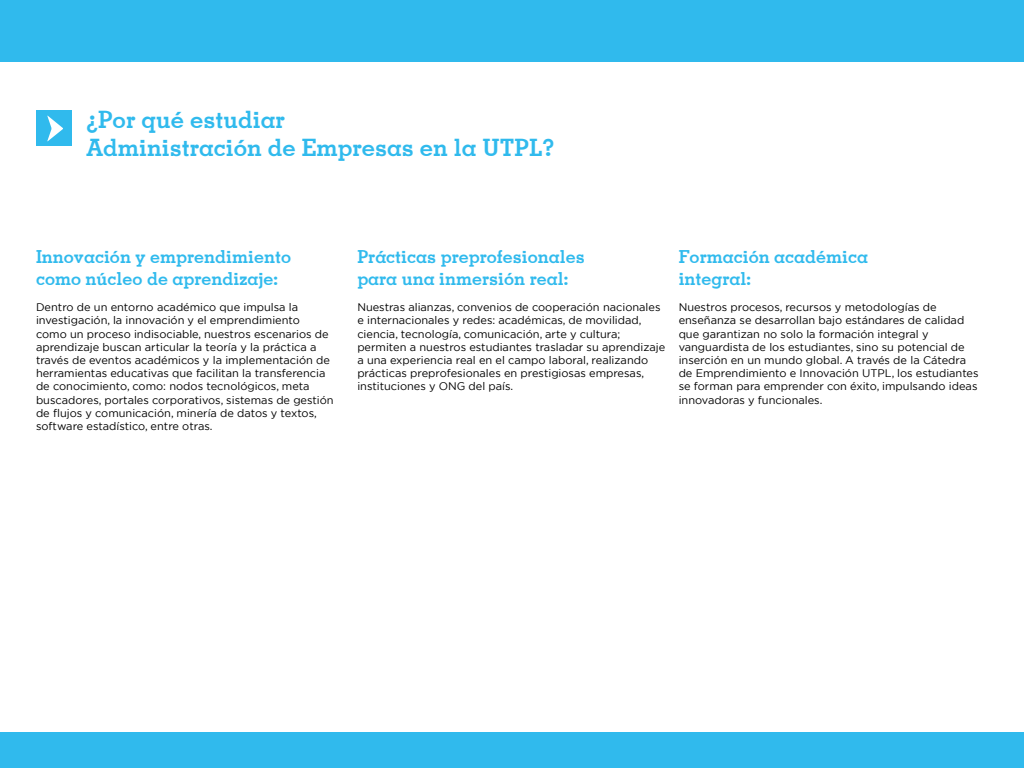
<style>
.page{position:relative;width:1024px;height:768px;background:#fff}
.page>*{position:absolute;margin:0;border:0;box-sizing:border-box;transform-origin:0 0}
.t1{font:700 24px/28.8px "Memphis";color:#30baed}
.t2{font:700 18px/21.6px "Memphis";color:#30baed}
.t3{font:11px/13.2px "Gotham";color:#000}
</style>
<div class="page">
<div style="left:0;top:0;width:1024px;height:62px;background:#30baed"></div>
<div style="left:36px;top:110px;width:35px;height:35px;background:#30baed"></div>
<svg style="left:47px;top:116px;width:16px;height:25px"></svg>
<div style="left:0;top:732px;width:1024px;height:36px;background:#30baed"></div>
<h1 class="t1" style="left:86px;top:104px;width:470px">¿Por qué estudiar<br>Administración de Empresas en la UTPL?</h1>
<h2 class="t2" style="left:36px;top:246px;width:257px">Innovación y emprendimiento como núcleo de aprendizaje:</h2>
<p class="t3" style="left:36px;top:301px;width:299px">Dentro de un entorno académico que impulsa la investigación, la innovación y el emprendimiento<br>como un proceso indisociable, nuestros escenarios de aprendizaje buscan articular la teoría y la práctica a través de eventos académicos y la implementación de herramientas educativas que facilitan la transferencia de conocimiento, como: nodos tecnológicos, meta buscadores, portales corporativos, sistemas de gestión de flujos y comunicación, minería de datos y textos, software estadístico, entre otras.</p>
<h2 class="t2" style="left:357px;top:246px;width:229px">Prácticas preprofesionales para una inmersión real:</h2>
<p class="t3" style="left:357px;top:301px;width:310px">Nuestras alianzas, convenios de cooperación nacionales e internacionales y redes: académicas, de movilidad, ciencia, tecnología, comunicación, arte y cultura; permiten a nuestros estudiantes trasladar su aprendizaje a una experiencia real en el campo laboral, realizando prácticas preprofesionales en prestigiosas empresas, instituciones y ONG del país.</p>
<h2 class="t2" style="left:679px;top:246px;width:191px">Formación académica integral:</h2>
<p class="t3" style="left:679px;top:301px;width:301px">Nuestros procesos, recursos y metodologías de enseñanza se desarrollan bajo estándares de calidad que garantizan no solo la formación integral y vanguardista de los estudiantes, sino su potencial de inserción en un mundo global. A través de la Cátedra de Emprendimiento e Innovación UTPL, los estudiantes se forman para emprender con éxito, impulsando ideas innovadoras y funcionales.</p>
</div>
